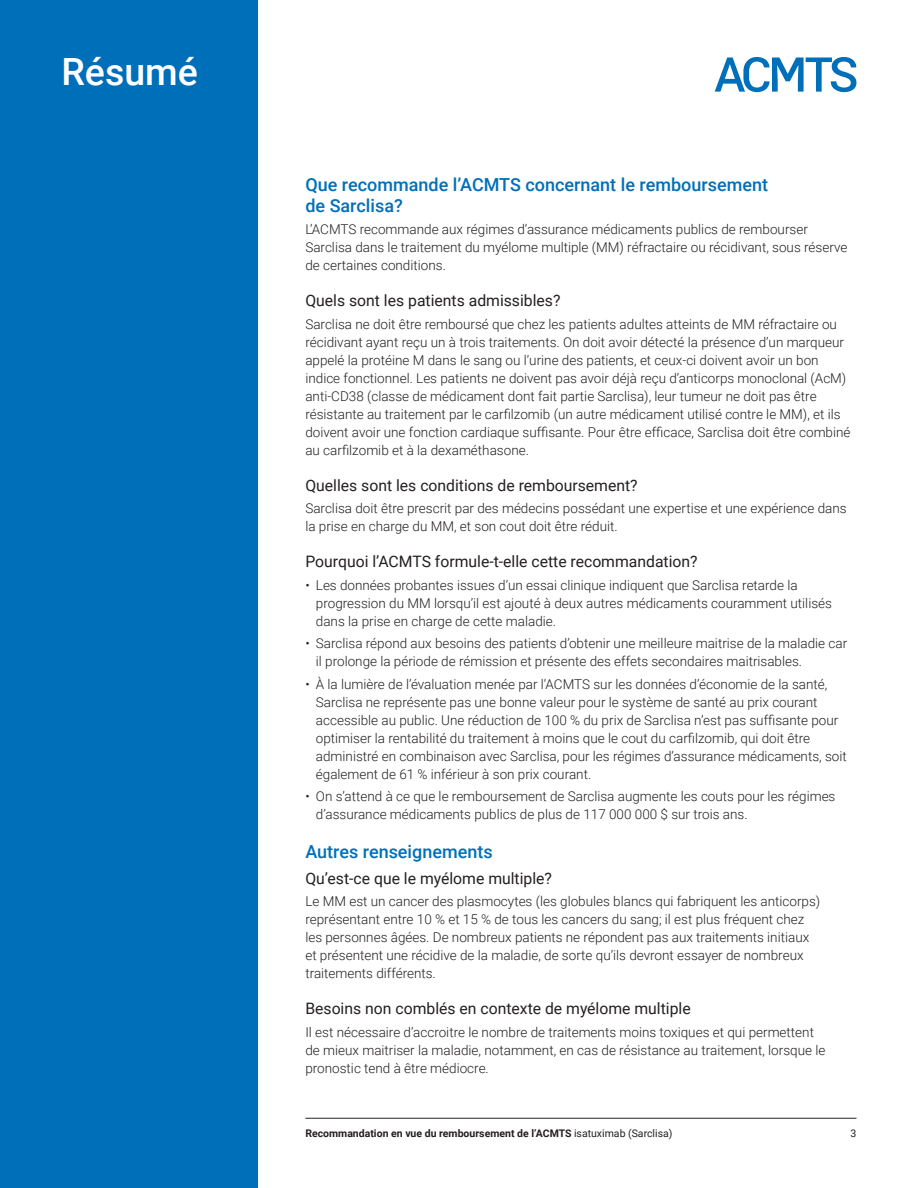
<style>
.page{position:relative;width:918px;height:1188px;background:#fff}
.page>*{position:absolute;margin:0;border:0;box-sizing:border-box;transform-origin:0 0}
.t1{font:500 37.5px "Roboto";color:#fff}
.t2{font:500 18px/21px "Roboto";color:#006fb9}
.t3{font:15.75px "Roboto";color:#231f20}
.t4{font:300 13.5px/18px "Roboto";color:#231f20}
.t5{font:700 10.5px "Roboto";color:#231f20}
.t6{font:10.5px "Roboto";color:#231f20}
.s1{font-weight:400}
</style>
<div class="page">
<svg style="left:715px;top:57px;width:141px;height:35px"></svg>
<div style="left:0;top:0;width:257px;height:1188px;background:#006fb9"></div>
<hr style="left:305px;top:1118px;width:551px;height:1px;background:#231f20">
<h1 class="t1" style="left:62px;top:46px;width:138px">Résumé</h1>
<h2 class="t2" style="left:305px;top:173px;width:464px">Que recommande l’ACMTS concernant le remboursement de Sarclisa?</h2>
<p class="t4" style="left:305px;top:220px;width:544px">L’ACMTS recommande aux régimes d’assurance médicaments publics de rembourser<br>Sarclisa dans le traitement du myélome multiple (MM) réfractaire ou récidivant, sous réserve de certaines conditions.</p>
<p class="t3" style="left:305px;top:289px;width:257px">Quels sont les patients admissibles?</p>
<p class="t4" style="left:305px;top:314px;width:547px">Sarclisa ne doit être remboursé que chez les patients adultes atteints de MM réfractaire ou récidivant ayant reçu un à trois traitements. On doit avoir détecté la présence d’un marqueur appelé la protéine M dans le sang ou l’urine des patients, et ceux-ci doivent avoir un bon indice fonctionnel. Les patients ne doivent pas avoir déjà reçu d’anticorps monoclonal (AcM) anti-CD38 (classe de médicament dont fait partie Sarclisa), leur tumeur ne doit pas être résistante au traitement par le carfilzomib (un autre médicament utilisé contre le MM), et ils doivent avoir une fonction cardiaque suffisante. Pour être efficace, Sarclisa doit être combiné au carfilzomib et à la dexaméthasone.</p>
<p class="t3" style="left:305px;top:474px;width:334px">Quelles sont les conditions de remboursement?</p>
<p class="t4" style="left:305px;top:499px;width:543px">Sarclisa doit être prescrit par des médecins possédant une expertise et une expérience dans la prise en charge du MM, et son cout doit être réduit.</p>
<p class="t3" style="left:305px;top:550px;width:394px">Pourquoi l’ACMTS formule-t-elle cette recommandation?</p>
<p class="t4" style="left:316px;top:575px;width:518px;text-indent:-10px">• Les données probantes issues d’un essai clinique indiquent que Sarclisa retarde la progression du MM lorsqu’il est ajouté à deux autres médicaments couramment utilisés dans la prise en charge de cette maladie.</p>
<p class="t4" style="left:316px;top:634px;width:533px;text-indent:-10px">• Sarclisa répond aux besoins des patients d’obtenir une meilleure maitrise de la maladie car il prolonge la période de rémission et présente des effets secondaires maitrisables.</p>
<p class="t4" style="left:316px;top:674px;width:532px;text-indent:-10px">• À la lumière de l’évaluation menée par l’ACMTS sur les données d’économie de la santé, Sarclisa ne représente pas une bonne valeur pour le système de santé au prix courant accessible au public. Une réduction de 100 % du prix de Sarclisa n’est pas suffisante pour optimiser la rentabilité du traitement à moins que le cout du carfilzomib, qui doit être administré en combinaison avec Sarclisa, pour les régimes d’assurance médicaments, soit également de 61 % inférieur à son prix courant.</p>
<p class="t4" style="left:316px;top:787px;width:521px;text-indent:-10px">• On s’attend à ce que le remboursement de Sarclisa augmente les couts pour les régimes d’assurance médicaments publics de plus de 117 000 000 $ sur trois ans.</p>
<h2 class="t2" style="left:305px;top:840px;width:189px">Autres renseignements</h2>
<p class="t3" style="left:305px;top:867px;width:248px">Qu’est-ce que le myélome multiple?</p>
<p class="t4" style="left:305px;top:892px;width:516px">Le MM est un cancer des plasmocytes (les globules blancs qui fabriquent les anticorps) représentant entre 10 % et 15 % de tous les cancers du sang; il est plus fréquent chez les personnes âgées. De nombreux patients ne répondent pas aux traitements initiaux et présentent une récidive de la maladie, de sorte qu’ils devront essayer de nombreux traitements différents.</p>
<p class="t3" style="left:305px;top:997px;width:387px">Besoins non comblés en contexte de myélome multiple</p>
<p class="t4" style="left:305px;top:1022px;width:522px">Il est nécessaire d’accroitre le nombre de traitements moins toxiques et qui permettent de mieux maitriser la maladie, notamment, en cas de résistance au traitement, lorsque le pronostic tend à être médiocre.</p>
<p class="t5" style="left:305px;top:1126px;width:369px">Recommandation en vue du remboursement de l’ACMTS <span class="s1">isatuximab (Sarclisa)</span></p>
<p class="t6" style="left:851px;top:1126px;width:7px">3</p>
</div>
